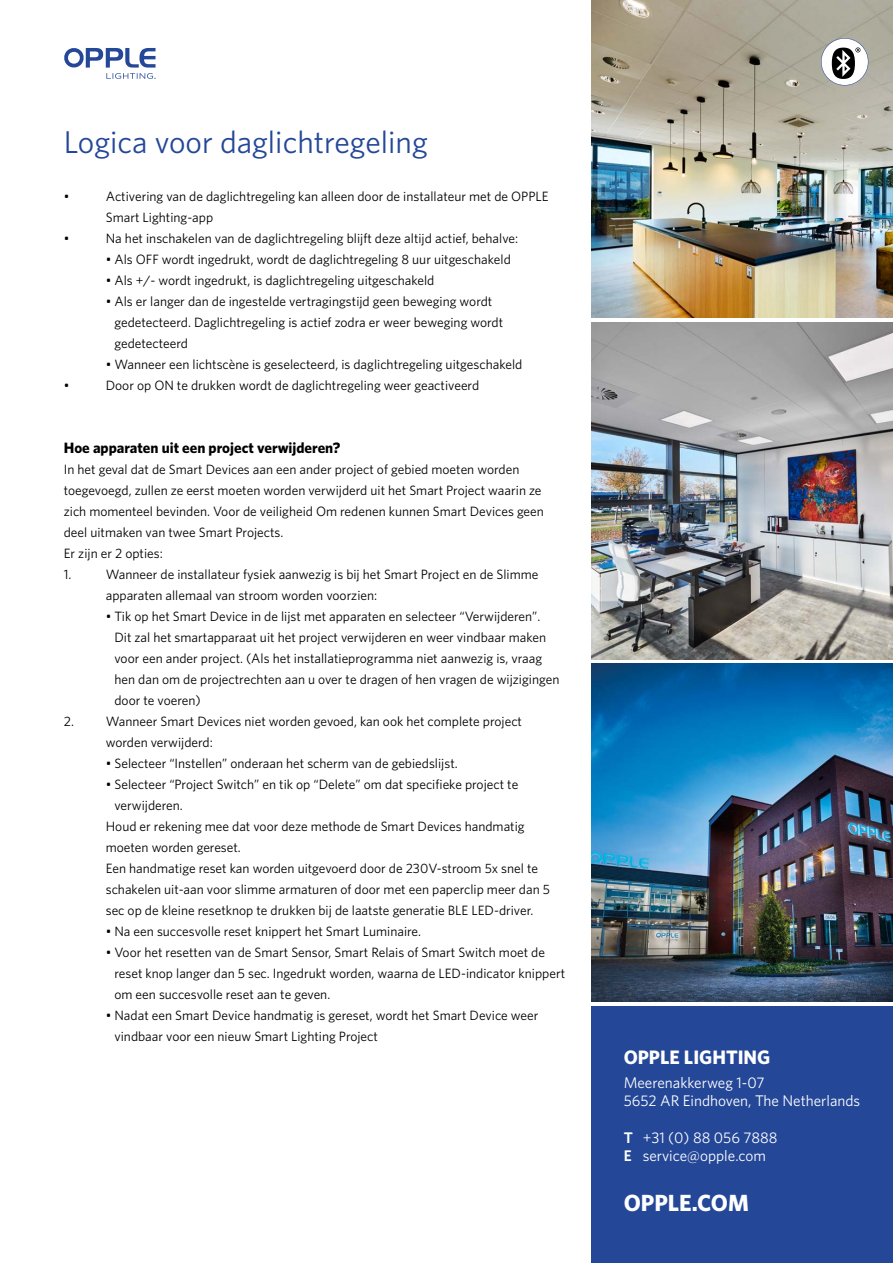
<style>
.page{position:relative;width:893px;height:1263px;background:#fff}
.page>*{position:absolute;margin:0;border:0;box-sizing:border-box;transform-origin:0 0}
.t1{font:31.5px "Whitney";color:#244798}
.t2{font:700 23.4px "Whitney";color:#fff}
.t3{font:700 19.5px "Whitney";color:#fff}
.t4{font:15.45px/18.5px "Whitney";color:#fff}
.t5{font:700 15px "Whitney";color:#000}
.t6{font:13.5px/21px "Whitney";color:#000}
.s1{font-weight:600}
</style>
<div class="page">
<svg style="left:64px;top:48px;width:92px;height:31px"></svg>
<div style="left:591px;top:1006px;width:302px;height:257px;background:#244798"></div>
<img style="left:591px;top:0;width:302px;height:318px">
<img style="left:591px;top:322px;width:302px;height:337px">
<img style="left:591px;top:663px;width:302px;height:338px">
<svg style="left:821px;top:38px;width:47px;height:47px"></svg>
<h1 class="t1" style="left:64px;top:121px;width:366px">Logica voor daglichtregeling</h1>
<p class="t6" style="left:64px;top:185px;width:7px">•</p>
<p class="t6" style="left:106px;top:185px;width:444px">Activering van de daglichtregeling kan alleen door de installateur met de OPPLE<br>Smart Lighting-app</p>
<p class="t6" style="left:64px;top:227px;width:7px">•</p>
<p class="t6" style="left:106px;top:227px;width:414px">Na het inschakelen van de daglichtregeling blijft deze altijd actief, behalve:</p>
<p class="t6" style="left:106px;top:248px;width:407px">• Als OFF wordt ingedrukt, wordt de daglichtregeling 8 uur uitgeschakeld</p>
<p class="t6" style="left:106px;top:270px;width:330px">• Als +/- wordt ingedrukt, is daglichtregeling uitgeschakeld</p>
<p class="t6" style="left:114px;top:291px;width:390px;text-indent:-9px">• Als er langer dan de ingestelde vertragingstijd geen beweging wordt gedetecteerd. Daglichtregeling is actief zodra er weer beweging wordt gedetecteerd</p>
<p class="t6" style="left:106px;top:354px;width:418px">• Wanneer een lichtscène is geselecteerd, is daglichtregeling uitgeschakeld</p>
<p class="t6" style="left:64px;top:375px;width:7px">•</p>
<p class="t6" style="left:106px;top:375px;width:375px">Door op ON te drukken wordt de daglichtregeling weer geactiveerd</p>
<p class="t5" style="left:64px;top:438px;width:278px">Hoe apparaten uit een project verwijderen?</p>
<p class="t6" style="left:64px;top:458px;width:482px">In het geval dat de Smart Devices aan een ander project of gebied moeten worden toegevoegd, zullen ze eerst moeten worden verwijderd uit het Smart Project waarin ze zich momenteel bevinden. Voor de veiligheid Om redenen kunnen Smart Devices geen deel uitmaken van twee Smart Projects.<br>Er zijn er 2 opties:<br>1.</p>
<p class="t6" style="left:106px;top:564px;width:434px">Wanneer de installateur fysiek aanwezig is bij het Smart Project en de Slimme apparaten allemaal van stroom worden voorzien:</p>
<p class="t6" style="left:114px;top:606px;width:446px;text-indent:-9px">• Tik op het Smart Device in de lijst met apparaten en selecteer “Verwijderen”.<br>Dit zal het smartapparaat uit het project verwijderen en weer vindbaar maken voor een ander project. (Als het installatieprogramma niet aanwezig is, vraag hen dan om de projectrechten aan u over te dragen of hen vragen de wijzigingen door te voeren)</p>
<p class="t6" style="left:106px;top:711px;width:418px;text-indent:-42px">2. Wanneer Smart Devices niet worden gevoed, kan ook het complete project worden verwijderd:</p>
<p class="t6" style="left:106px;top:753px;width:353px">• Selecteer “Instellen” onderaan het scherm van de gebiedslijst.</p>
<p class="t6" style="left:106px;top:774px;width:414px">• Selecteer “Project Switch” en tik op “Delete” om dat specifieke project te</p>
<p class="t6" style="left:114px;top:795px;width:70px">verwijderen.</p>
<p class="t6" style="left:106px;top:816px;width:420px">Houd er rekening mee dat voor deze methode de Smart Devices handmatig</p>
<p class="t6" style="left:106px;top:837px;width:137px">moeten worden gereset.</p>
<p class="t6" style="left:106px;top:858px;width:434px">Een handmatige reset kan worden uitgevoerd door de 230V-stroom 5x snel te</p>
<p class="t6" style="left:106px;top:879px;width:446px">schakelen uit-aan voor slimme armaturen of door met een paperclip meer dan 5</p>
<p class="t6" style="left:106px;top:900px;width:429px">sec op de kleine resetknop te drukken bij de laatste generatie BLE LED-driver.</p>
<p class="t6" style="left:106px;top:921px;width:317px">• Na een succesvolle reset knippert het Smart Luminaire.</p>
<p class="t6" style="left:114px;top:942px;width:452px;text-indent:-9px">• Voor het resetten van de Smart Sensor, Smart Relais of Smart Switch moet de reset knop langer dan 5 sec. Ingedrukt worden, waarna de LED-indicator knippert om een succesvolle reset aan te geven.</p>
<p class="t6" style="left:114px;top:1005px;width:425px;text-indent:-9px">• Nadat een Smart Device handmatig is gereset, wordt het Smart Device weer vindbaar voor een nieuw Smart Lighting Project</p>
<h3 class="t3" style="left:624px;top:1044px;width:148px">OPPLE LIGHTING</h3>
<p class="t4" style="left:624px;top:1072px;width:238px">Meerenakkerweg 1-07<br>5652 AR Eindhoven, The Netherlands</p>
<p class="t4" style="left:624px;top:1128px;width:155px"><span class="s1">T</span> +31 (0) 88 056 7888<br><span class="s1">E</span> service@opple.com</p>
<h2 class="t2" style="left:624px;top:1187px;width:127px">OPPLE.COM</h2>
</div>
